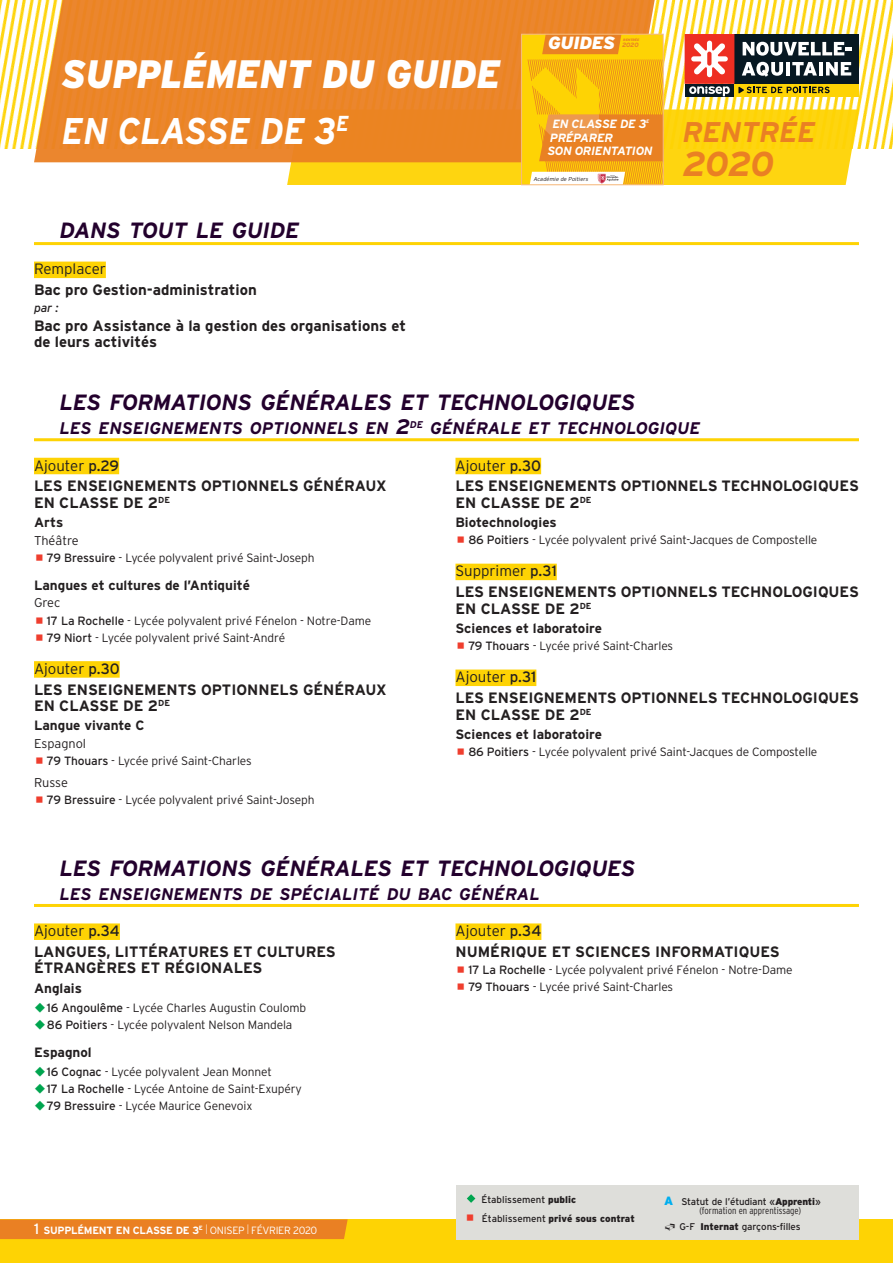
<style>
.page{position:relative;width:893px;height:1263px;background:#fff}
.page>*{position:absolute;margin:0;border:0;box-sizing:border-box;transform-origin:0 0}
.t1{font:italic 900 39.6px "Interstate";letter-spacing:-.005em;color:#fff;scale:.91 1}
.t2{font:italic 700 37.2px "Interstate";letter-spacing:-.005em;color:#fff;scale:.91 1}
.t3{font:italic 700 34.5px "Interstate";color:#ea8023}
.t4{font:italic 700 28.5px "Interstate";letter-spacing:-.01em;color:#ea8023}
.t5{font:italic 700 22.05px "Interstate";letter-spacing:-.015em;color:#23002d}
.t6{font:italic 900 17.7px "Interstate";letter-spacing:-.01em;color:#fff}
.t7{font:italic 700 16.8px "Interstate";color:#23002d}
.t8{font:700 15px/20.7px "Interstate";color:#231f20}
.t9{font:300 15px "Interstate";color:#231f20}
.t10{font:700 13.5px "Interstate";color:#231f20}
.t11{font:300 12.75px "Interstate";color:#231f20}
.t12{font:300 12px/17.1px "Interstate";letter-spacing:-.01em;color:#231f20}
.t13{font:italic 700 12px/13.5px "Interstate";letter-spacing:-.025em;color:#fff}
.t14{font:italic 12px "Interstate";color:#231f20}
.t15{font:700 10.5px "Interstate";letter-spacing:-.03em;color:#fff}
.t16{font:9.75px/19.2px "Interstate";letter-spacing:-.015em;color:#231f20}
.t17{font:300 condensed 9.75px/9px "Interstate";color:#231f20}
.t18{font:italic 700 6.3px "Interstate";color:#e98123}
.t19{font:italic 300 5.7px "Interstate";color:#231f20}
.t20{font:italic 700 4.8px "Interstate";color:#fff}
.t21{font:italic 900 3.3px "Interstate";letter-spacing:-.015em;color:#e98123}
.s1{font-size:21px}
.s2{font-weight:300}
.s3{font-weight:400}
.s4{font-weight:400;font-size:15px}
.s5{font-weight:300;font-size:13.5px}
.s6{font-weight:900}
.s7{font-weight:900;font-stretch:normal;font-size:12px;color:#00aeef}
.s8{font-weight:400;font-stretch:normal}
.s9{font-weight:900;font-stretch:normal}
</style>
<div class="page">
<hr style="left:34px;top:242px;width:825px;height:3px;background:#fed304">
<div style="left:34px;top:262px;width:72px;height:16px;background:#fed304"></div>
<hr style="left:34px;top:438px;width:825px;height:3px;background:#fed304">
<div style="left:34px;top:458px;width:85px;height:16px;background:#fed304"></div>
<div style="left:34px;top:661px;width:86px;height:17px;background:#fed304"></div>
<div style="left:455px;top:458px;width:86px;height:16px;background:#fed304"></div>
<div style="left:455px;top:564px;width:102px;height:16px;background:#fed304"></div>
<div style="left:455px;top:669px;width:81px;height:17px;background:#fed304"></div>
<hr style="left:34px;top:904px;width:825px;height:3px;background:#fed304">
<div style="left:34px;top:923px;width:86px;height:17px;background:#fed304"></div>
<div style="left:455px;top:923px;width:86px;height:17px;background:#fed304"></div>
<div style="left:0;top:1219px;width:893px;height:44px;background:#fed304"></div>
<div style="left:0;top:1219px;width:348px;height:20px;background:#ea8023"></div>
<div style="left:456px;top:1185px;width:403px;height:54px;background:#dededa"></div>
<svg style="left:467px;top:1194px;width:8px;height:9px"></svg>
<img style="left:0;top:0;width:893px;height:149px">
<svg style="left:34px;top:0;width:621px;height:162px;background:#eb8a2f"></svg>
<svg style="left:287px;top:34px;width:572px;height:151px;background:#e5a22b"></svg>
<div style="left:521px;top:34px;width:142px;height:151px;border:1px solid #f5b985"></div>
<h1 class="t1" style="left:62px;top:50px;width:484px">SUPPLÉMENT DU GUIDE</h1>
<h2 class="t2" style="left:62px;top:108px;width:317px">EN CLASSE DE 3<sup>E</sup></h2>
<h3 class="t5" style="left:60px;top:217px;width:241px">DANS TOUT LE GUIDE</h3>
<p class="t9" style="left:34px;top:260px;width:73px">Remplacer</p>
<p class="t8" style="left:34px;top:279px;width:224px">BAC PRO GESTION-ADMINISTRATION</p>
<p class="t14" style="left:34px;top:301px;width:26px">par :</p>
<p class="t8" style="left:34px;top:317px;width:374px;line-height:16.5px">BAC PRO ASSISTANCE À LA GESTION DES ORGANISATIONS ET<br>DE LEURS ACTIVITÉS</p>
<h3 class="t6" style="left:548px;top:32px;width:69px">GUIDES</h3>
<p class="t21" style="left:623px;top:37px;width:17px">RENTRÉE</p>
<p class="t18" style="left:622px;top:41px;width:18px">2020</p>
<p class="t13" style="left:552px;top:117px;width:96px">EN CLASSE DE 3</p>
<p class="t20" style="left:646px;top:119px;width:5px">E</p>
<p class="t13" style="left:547px;top:131px;width:107px">PRÉPARER<br>SON ORIENTATION</p>
<p class="t19" style="left:533px;top:175px;width:57px">Académie de Poitiers</p>
<h3 class="t4" style="left:682px;top:115px;width:135px">RENTRÉE</h3>
<h3 class="t3" style="left:682px;top:143px;width:93px">2020</h3>
<h3 class="t5" style="left:60px;top:389px;width:577px">LES FORMATIONS GÉNÉRALES ET TECHNOLOGIQUES</h3>
<h3 class="t7" style="left:60px;top:418px;width:642px">LES ENSEIGNEMENTS OPTIONNELS EN <span class="s1">2</span><sup>DE</sup> GÉNÉRALE ET TECHNOLOGIQUE</h3>
<p class="t8" style="left:34px;top:455px;width:354px"><span class="s2">Ajouter</span> <span class="s3">p.29<br></span>LES ENSEIGNEMENTS OPTIONNELS GÉNÉRAUX</p>
<p class="t8" style="left:34px;top:492px;width:138px">EN CLASSE DE 2<sup>DE</sup></p>
<p class="t10" style="left:34px;top:514px;width:31px">ARTS</p>
<p class="t11" style="left:34px;top:532px;width:46px">Théâtre</p>
<p class="t12" style="left:47px;top:549px;width:269px"><span class="s3">79 Bressuire</span> - Lycée polyvalent privé Saint-Joseph</p>
<p class="t10" style="left:34px;top:577px;width:218px">LANGUES ET CULTURES DE L’ANTIQUITÉ</p>
<p class="t11" style="left:34px;top:595px;width:28px">Grec</p>
<p class="t12" style="left:47px;top:612px;width:326px"><span class="s3">17 La Rochelle</span> - Lycée polyvalent privé Fénelon - Notre-Dame<br><span class="s3">79 Niort</span> - Lycée polyvalent privé Saint-André</p>
<p class="t8" style="left:34px;top:658px;width:354px"><span class="s2">Ajouter</span> <span class="s3">p.30<br></span>LES ENSEIGNEMENTS OPTIONNELS GÉNÉRAUX</p>
<p class="t8" style="left:34px;top:695px;width:138px">EN CLASSE DE 2<sup>DE</sup></p>
<p class="t10" style="left:34px;top:717px;width:111px">LANGUE VIVANTE C</p>
<p class="t11" style="left:34px;top:736px;width:54px">Espagnol</p>
<p class="t12" style="left:47px;top:752px;width:206px"><span class="s3">79 Thouars</span> - Lycée privé Saint-Charles</p>
<p class="t11" style="left:34px;top:775px;width:35px">Russe</p>
<p class="t12" style="left:47px;top:791px;width:269px"><span class="s3">79 Bressuire</span> - Lycée polyvalent privé Saint-Joseph</p>
<p class="t8" style="left:455px;top:455px;width:405px"><span class="s2">Ajouter</span> <span class="s3">p.30<br></span>LES ENSEIGNEMENTS OPTIONNELS TECHNOLOGIQUES</p>
<p class="t8" style="left:455px;top:492px;width:138px">EN CLASSE DE 2<sup>DE</sup></p>
<p class="t10" style="left:455px;top:514px;width:103px">BIOTECHNOLOGIES</p>
<p class="t12" style="left:468px;top:531px;width:350px"><span class="s3">86 Poitiers</span> - Lycée polyvalent privé Saint-Jacques de Compostelle</p>
<p class="t8" style="left:455px;top:561px;width:405px"><span class="s2">Supprimer</span> <span class="s3">p.31<br></span>LES ENSEIGNEMENTS OPTIONNELS TECHNOLOGIQUES</p>
<p class="t8" style="left:455px;top:598px;width:138px">EN CLASSE DE 2<sup>DE</sup></p>
<p class="t10" style="left:455px;top:620px;width:148px">SCIENCES ET LABORATOIRE</p>
<p class="t12" style="left:468px;top:637px;width:206px"><span class="s3">79 Thouars</span> - Lycée privé Saint-Charles</p>
<p class="t8" style="left:455px;top:666px;width:405px"><span class="s2">Ajouter</span> <span class="s3">p.31<br></span>LES ENSEIGNEMENTS OPTIONNELS TECHNOLOGIQUES</p>
<p class="t8" style="left:455px;top:704px;width:138px">EN CLASSE DE 2<sup>DE</sup></p>
<p class="t10" style="left:455px;top:726px;width:148px">SCIENCES ET LABORATOIRE</p>
<p class="t12" style="left:468px;top:743px;width:350px"><span class="s3">86 Poitiers</span> - Lycée polyvalent privé Saint-Jacques de Compostelle</p>
<h3 class="t5" style="left:60px;top:854px;width:577px">LES FORMATIONS GÉNÉRALES ET TECHNOLOGIQUES</h3>
<h3 class="t7" style="left:60px;top:883px;width:482px">LES ENSEIGNEMENTS DE SPÉCIALITÉ DU BAC GÉNÉRAL</h3>
<p class="t8" style="left:34px;top:920px;width:303px"><span class="s2">Ajouter</span> <span class="s3">p.34<br></span>LANGUES, LITTÉRATURES ET CULTURES</p>
<p class="t8" style="left:34px;top:958px;width:230px">ÉTRANGÈRES ET RÉGIONALES</p>
<p class="t10" style="left:34px;top:980px;width:49px">ANGLAIS</p>
<p class="t12" style="left:47px;top:999px;width:261px"><span class="s3">16 Angoulême</span> - Lycée Charles Augustin Coulomb<br><span class="s3">86 Poitiers</span> - Lycée polyvalent Nelson Mandela</p>
<p class="t10" style="left:34px;top:1044px;width:59px">ESPAGNOL</p>
<p class="t12" style="left:47px;top:1063px;width:257px"><span class="s3">16 Cognac</span> - Lycée polyvalent Jean Monnet<br><span class="s3">17 La Rochelle</span> - Lycée Antoine de Saint-Exupéry<br><span class="s3">79 Bressuire</span> - Lycée Maurice Genevoix</p>
<p class="t8" style="left:455px;top:920px;width:326px"><span class="s2">Ajouter</span> <span class="s3">p.34<br></span>NUMÉRIQUE ET SCIENCES INFORMATIQUES</p>
<p class="t12" style="left:468px;top:961px;width:326px"><span class="s3">17 La Rochelle</span> - Lycée polyvalent privé Fénelon - Notre-Dame<br><span class="s3">79 Thouars</span> - Lycée privé Saint-Charles</p>
<p class="t15" style="left:34px;top:1224px;width:285px"><span class="s4">1</span> SUPPLÉMENT EN CLASSE DE 3<sup>E</sup> <span class="s5">l</span> <span class="s2">on isep</span> <span class="s5">l</span> <span class="s2">février 2020</span></p>
<p class="t16" style="left:481px;top:1189px;width:155px">établissement <span class="s6">public </span>établissement <span class="s6">privé sous contrat</span></p>
<p class="t17" style="left:699px;top:1197px;width:123px;text-indent:-35px"><span class="s7">A</span> <span class="s8">Statut de l’étudiant «</span><span class="s9">Apprenti</span><span class="s8">» </span>(formation en apprentissage)</p>
<p class="t16" style="left:679px;top:1216px;width:123px">G-F <span class="s6">Internat</span> garçons-filles</p>
</div>
